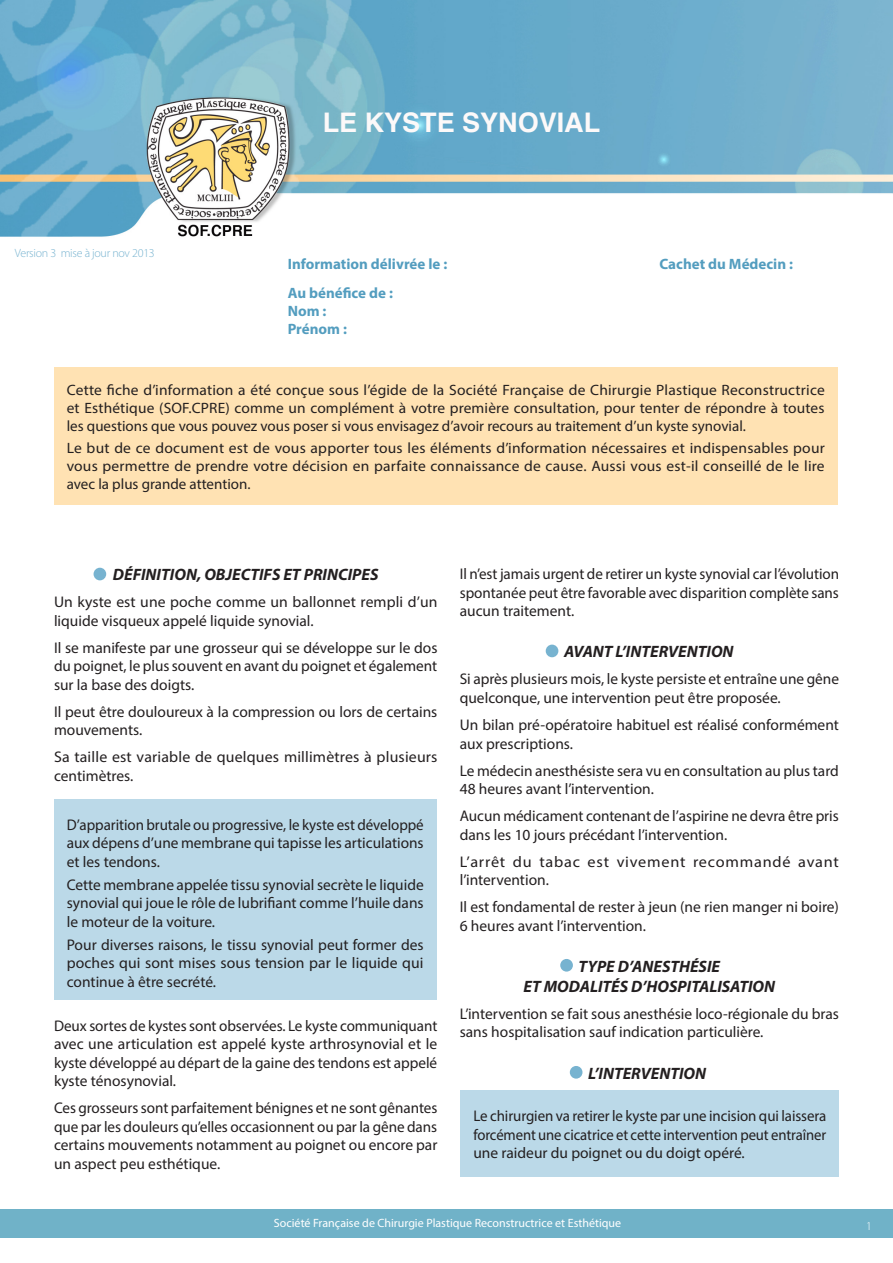
<style>
.page{position:relative;width:893px;height:1263px;background:#fff}
.page>*{position:absolute;margin:0;border:0;box-sizing:border-box;transform-origin:0 0}
.t1{font:700 27px "Helvetica";color:#fcf9f9}
.t2{font:italic 700 16.5px "Myriad Pro";color:#231f20}
.t3{font:15.45px/18.6px "Myriad Pro";color:#231f20}
.t4{font:15.45px/18.6px "Myriad Pro";letter-spacing:.05em;color:#231f20;scale:1.05 1}
.t5{font:15px/18px "Myriad Pro";color:#231f20;text-align:justify}
.t6{font:700 15px "Myriad Pro";color:#539dbf}
.t7{font:12px "Myriad Pro";color:#fff}
.t8{font:300 12px "Myriad Pro";letter-spacing:-.02em;color:#77b3d0}
.t9{font:300 12px "Myriad Pro";color:#fff}
</style>
<div class="page">
<div style="left:0;top:1209px;width:893px;height:29px;background:#70b2c8"></div>
<div style="left:54px;top:368px;width:783px;height:137px;background:#ffe2b3"></div>
<div style="left:54px;top:799px;width:383px;height:201px;background:#bbd9e8"></div>
<div style="left:94px;top:568px;width:12px;height:12px;background:#77b3d0;border-radius:50%"></div>
<img style="left:0;top:0;width:893px;height:237px">
<div style="left:546px;top:645px;width:12px;height:12px;background:#77b3d0;border-radius:50%"></div>
<div style="left:560px;top:959px;width:13px;height:12px;background:#77b3d0;border-radius:50%"></div>
<div style="left:570px;top:1066px;width:12px;height:13px;background:#77b3d0;border-radius:50%"></div>
<div style="left:461px;top:1091px;width:378px;height:86px;background:#bbd9e8"></div>
<h1 class="t1" style="left:323px;top:101px;width:279px">LE KYSTE SYNOVIAL</h1>
<p class="t8" style="left:15px;top:245px;width:141px">Version 3 mise à jour nov 2013</p>
<p class="t6" style="left:288px;top:254px;width:161px">Information délivrée le :</p>
<p class="t6" style="left:659px;top:254px;width:135px">Cachet du Médecin :</p>
<p class="t6" style="left:288px;top:283px;width:107px">Au bénéfice de :</p>
<p class="t6" style="left:288px;top:301px;width:40px">Nom :</p>
<p class="t6" style="left:288px;top:319px;width:61px">Prénom :</p>
<p class="t5" style="left:67px;top:380px;width:760px">Cette fiche d’information a été conçue sous l’égide de la Société Française de Chirurgie Plastique Reconstructrice et Esthétique (SOF.CPRE) comme un complément à votre première consultation, pour tenter de répondre à toutes les questions que vous pouvez vous poser si vous envisagez d’avoir recours au traitement d’un kyste synovial.</p>
<p class="t5" style="left:67px;top:439px;width:760px">Le but de ce document est de vous apporter tous les éléments d’information nécessaires et indispensables pour vous permettre de prendre votre décision en parfaite connaissance de cause. Aussi vous est-il conseillé de le lire avec la plus grande attention.</p>
<p class="t2" style="left:113px;top:564px;width:267px">DÉFINITION, OBJECTIFS ET PRINCIPES</p>
<p class="t3" style="left:54px;top:592px;width:385px">Un kyste est une poche comme un ballonnet rempli d’un liquide visqueux appelé liquide synovial.</p>
<p class="t3" style="left:54px;top:638px;width:385px;text-align:justify">Il se manifeste par une grosseur qui se développe sur le dos du poignet, le plus souvent en avant du poignet et également sur la base des doigts.</p>
<p class="t3" style="left:54px;top:702px;width:385px">Il peut être douloureux à la compression ou lors de certains mouvements.</p>
<p class="t3" style="left:54px;top:748px;width:385px">Sa taille est variable de quelques millimètres à plusieurs centimètres.</p>
<p class="t3" style="left:67px;top:815px;width:359px;text-align:justify">D’apparition brutale ou progressive, le kyste est développé aux dépens d’une membrane qui tapisse les articulations et les tendons.</p>
<p class="t3" style="left:67px;top:875px;width:358px;text-align:justify">Cette membrane appelée tissu synovial secrète le liquide synovial qui joue le rôle de lubrifiant comme l’huile dans le moteur de la voiture.</p>
<p class="t3" style="left:67px;top:935px;width:358px;text-align:justify">Pour diverses raisons, le tissu synovial peut former des poches qui sont mises sous tension par le liquide qui continue à être secrété.</p>
<p class="t3" style="left:54px;top:1016px;width:385px;text-align:justify">Deux sortes de kystes sont observées. Le kyste communiquant avec une articulation est appelé kyste arthrosynovial et le kyste développé au départ de la gaine des tendons est appelé kyste ténosynovial.</p>
<p class="t3" style="left:54px;top:1098px;width:385px;text-align:justify">Ces grosseurs sont parfaitement bénignes et ne sont gênantes que par les douleurs qu’elles occasionnent ou par la gêne dans certains mouvements notamment au poignet ou encore par un aspect peu esthétique.</p>
<p class="t3" style="left:460px;top:565px;width:381px;text-align:justify">Il n’est jamais urgent de retirer un kyste synovial car l’évolution spontanée peut être favorable avec disparition complète sans aucun traitement.</p>
<p class="t2" style="left:564px;top:641px;width:171px">AVANT L’INTERVENTION</p>
<p class="t3" style="left:460px;top:670px;width:381px">Si après plusieurs mois, le kyste persiste et entraîne une gêne quelconque, une intervention peut être proposée.</p>
<p class="t3" style="left:460px;top:715px;width:381px">Un bilan pré-opératoire habituel est réalisé conformément aux prescriptions.</p>
<p class="t3" style="left:460px;top:761px;width:381px">Le médecin anesthésiste sera vu en consultation au plus tard<br>48 heures avant l’intervention.</p>
<p class="t3" style="left:460px;top:806px;width:381px">Aucun médicament contenant de l’aspirine ne devra être pris dans les 10 jours précédant l’intervention.</p>
<p class="t4" style="left:460px;top:852px;width:363px">L’arrêt du tabac est vivement recommandé avant l’intervention.</p>
<p class="t3" style="left:460px;top:898px;width:381px">Il est fondamental de rester à jeun (ne rien manger ni boire)<br>6 heures avant l’intervention.</p>
<p class="t2" style="left:579px;top:956px;width:143px">TYPE D’ANESTHÉSIE</p>
<p class="t2" style="left:523px;top:975px;width:253px">ET MODALITÉS D’HOSPITALISATION</p>
<p class="t3" style="left:460px;top:1004px;width:381px">L’intervention se fait sous anesthésie loco-régionale du bras sans hospitalisation sauf indication particulière.</p>
<p class="t2" style="left:588px;top:1062px;width:119px">L’INTERVENTION</p>
<p class="t3" style="left:473px;top:1106px;width:355px;text-align:justify">Le chirurgien va retirer le kyste par une incision qui laissera forcément une cicatrice et cette intervention peut entraîner une raideur du poignet ou du doigt opéré.</p>
<p class="t7" style="left:274px;top:1215px;width:349px">Société Française de Chirurgie Plastique Reconstructrice et Esthétique</p>
<p class="t9" style="left:866px;top:1218px;width:7px">1</p>
</div>
